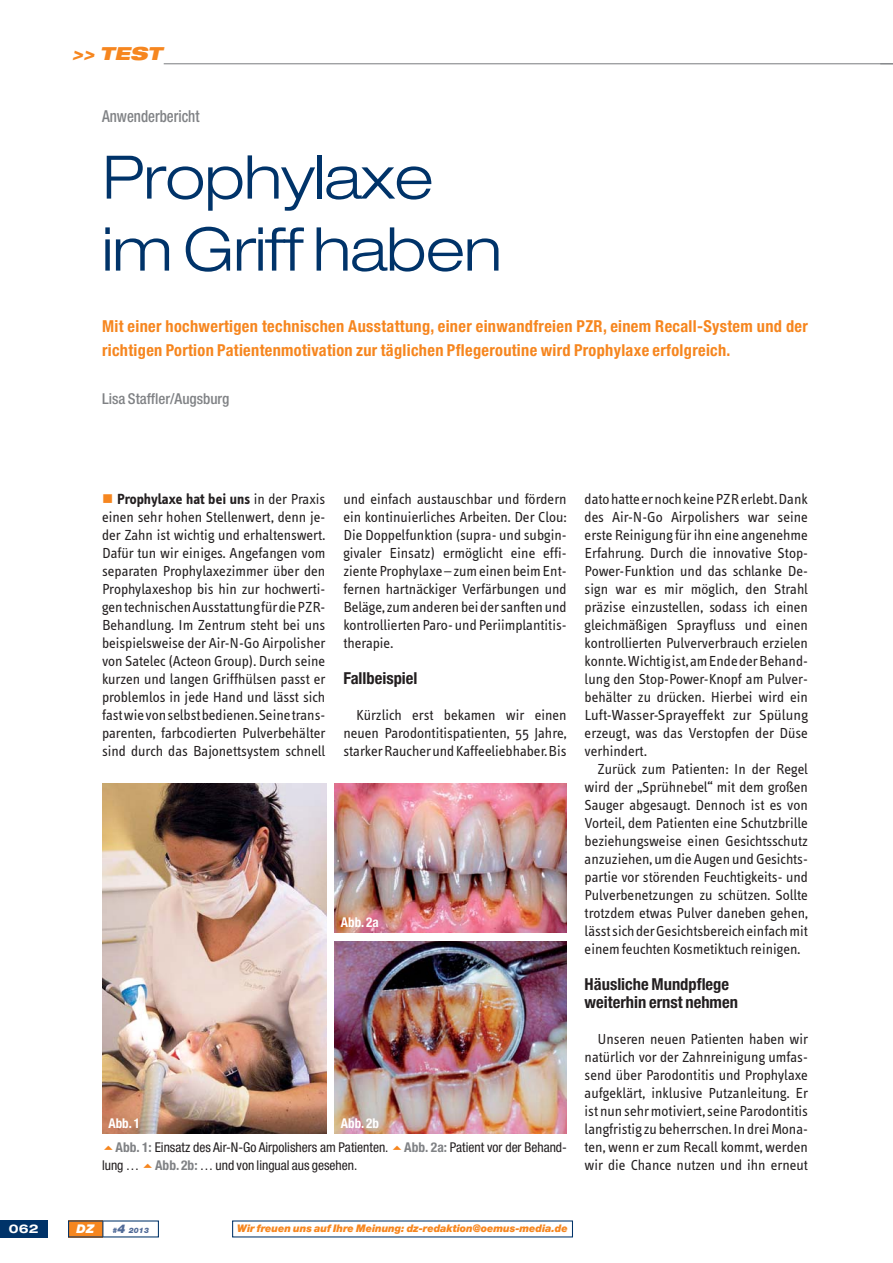
<style>
.page{position:relative;width:893px;height:1263px;background:#fff}
.page>*{position:absolute;margin:0;border:0;box-sizing:border-box;transform-origin:0 0}
.t1{font:300 expanded 60px/72px "Helvetica Neue";letter-spacing:-.01em;color:#003369}
.t2{font:italic 900 expanded 18px "Helvetica Neue";color:#f6861f}
.t3{font:700 condensed 16.5px/24px "Helvetica Neue";letter-spacing:.02em;color:#f6861f}
.t4{font:700 condensed 16.5px/18px "Helvetica Neue";color:#231f20}
.t5{font:500 condensed 16.5px "Helvetica Neue";color:#808285;scale:.9 1}
.t6{font:15px/18px "Info Text";color:#231f20;text-align:justify}
.t7{font:500 condensed 15px "Helvetica Neue";color:#808285}
.t8{font:condensed 13.5px/18px "Helvetica Neue";color:#231f20}
.t9{font:700 condensed 13.5px "Helvetica Neue";color:#fff}
.t10{font:700 expanded 12px "Helvetica Neue";color:#fff}
.t11{font:italic 900 12px "Helvetica Neue";color:#fff}
.t12{font:italic 900 10.5px "Helvetica Neue";letter-spacing:-.01em;color:#f6861f}
.t13{font:italic 900 7.5px "Helvetica Neue";color:#516b98}
.s1{color:#f6861f}
.s2{font-weight:700}
.s3{font-weight:700;color:#808285}
.s4{font-size:12px}
</style>
<div class="page">
<div style="left:68px;top:1220px;width:35px;height:17px;background:#f6861f"></div>
<div style="left:0;top:1220px;width:48px;height:17px;background:#003369"></div>
<svg style="left:102px;top:1221px;width:1px;height:16px"></svg>
<hr style="left:164px;top:63px;width:729px;height:1px;background:#808285">
<img style="left:102px;top:783px;width:224px;height:350px">
<img style="left:334px;top:783px;width:233px;height:150px">
<img style="left:334px;top:941px;width:233px;height:192px">
<p class="t2" style="left:72px;top:45px;width:95px">&gt;&gt; TEST</p>
<p class="t5" style="left:102px;top:111px;width:110px">Anwenderbericht</p>
<h1 class="t1" style="left:102px;top:149px;width:401px">Prophylaxe im Griff haben</h1>
<p class="t3" style="left:102px;top:316px;width:707px">Mit einer hochwertigen technischen Ausstattung, einer einwandfreien PZR, einem Recall-System und der richtigen Portion Patientenmotivation zur täglichen Pflegeroutine wird Prophylaxe erfolgreich.</p>
<p class="t7" style="left:102px;top:393px;width:129px">Lisa Staffler/Augsburg</p>
<p class="t6" style="left:102px;top:491px;width:225px"><span class="s1">■</span> <span class="s2">Prophylaxe hat bei uns</span> in der Praxis einen sehr hohen Stellenwert, denn je&shy;der Zahn ist wichtig und erhaltenswert.<br>Dafür tun wir einiges. Angefangen vom separaten Prophylaxezimmer über den Prophylaxeshop bis hin zur hochwerti&shy;gen technischen Ausstattung für die PZR-Behandlung. Im Zentrum steht bei uns beispielsweise der Air-N-Go Airpolisher von Satelec (Acteon Group). Durch seine kurzen und langen Griffhülsen passt er problemlos in jede Hand und lässt sich fast wie von selbst bedienen. Seine trans&shy;parenten, farbcodierten Pulverbehälter sind durch das Bajonettsystem schnell</p>
<p class="t6" style="left:343px;top:491px;width:225px">und einfach austauschbar und fördern ein kontinuierliches Arbeiten. Der Clou:<br>Die Doppelfunktion (supra- und subgin&shy;givaler Einsatz) ermöglicht eine effi&shy;ziente Prophylaxe – zum einen beim Ent&shy;fernen hartnäckiger Verfärbungen und Beläge, zum anderen bei der sanften und kontrollierten Paro- und Periimplantitis&shy;therapie.</p>
<p class="t4" style="left:343px;top:671px;width:76px">Fallbeispiel</p>
<p class="t6" style="left:343px;top:707px;width:225px;text-indent:13px">Kürzlich erst bekamen wir einen neuen Parodontitispatienten, 55 Jahre, starker Raucher und Kaffeeliebhaber. Bis</p>
<p class="t9" style="left:341px;top:917px;width:39px">Abb. 2a</p>
<p class="t9" style="left:108px;top:1119px;width:33px">Abb. 1</p>
<p class="t9" style="left:341px;top:1119px;width:40px">Abb. 2b</p>
<p class="t8" style="left:102px;top:1139px;width:466px;text-indent:14px"><span class="s3">Abb. 1:</span> Einsatz des Air-N-Go Airpolishers am Patienten. <span class="s3">Abb. 2a:</span> Patient vor der Behand&shy;lung … <span class="s3">Abb. 2b:</span> … und von lingual aus gesehen.</p>
<p class="t6" style="left:585px;top:491px;width:225px">dato hatte er noch keine PZR erlebt. Dank des Air-N-Go Airpolishers war seine erste Reinigung für ihn eine angenehme Erfahrung. Durch die innovative Stop-Power-Funktion und das schlanke De&shy;sign war es mir möglich, den Strahl präzise einzustellen, sodass ich einen gleichmäßigen Sprayfluss und einen kontrollierten Pulververbrauch erzielen konnte. Wichtig ist, am Ende der Behand&shy;lung den Stop-Power-Knopf am Pulver&shy;behälter zu drücken. Hierbei wird ein Luft-Wasser-Sprayeffekt zur Spülung erzeugt, was das Verstopfen der Düse verhindert.</p>
<p class="t6" style="left:585px;top:761px;width:225px;text-indent:13px">Zurück zum Patienten: In der Regel wird der „Sprühnebel“ mit dem großen Sauger abgesaugt. Dennoch ist es von Vorteil, dem Patienten eine Schutzbrille beziehungsweise einen Gesichtsschutz anzuziehen, um die Augen und Gesichts&shy;partie vor störenden Feuchtigkeits- und Pulverbenetzungen zu schützen. Sollte trotzdem etwas Pulver daneben gehen, lässt sich der Gesichtsbereich einfach mit einem feuchten Kosmetiktuch reinigen.</p>
<p class="t4" style="left:585px;top:977px;width:155px">Häusliche Mundpflege weiterhin ernst nehmen</p>
<p class="t6" style="left:585px;top:1031px;width:225px;text-indent:13px">Unseren neuen Patienten haben wir natürlich vor der Zahnreinigung umfas&shy;send über Parodontitis und Prophylaxe aufgeklärt, inklusive Putzanleitung. Er ist nun sehr motiviert, seine Parodontitis langfristig zu beherrschen. In drei Mona&shy;ten, wenn er zum Recall kommt, werden wir die Chance nutzen und ihn erneut</p>
<p class="t10" style="left:9px;top:1224px;width:31px">062</p>
<p class="t11" style="left:77px;top:1224px;width:19px">DZ</p>
<p class="t13" style="left:112px;top:1227px;width:38px">#<span class="s4">4</span> 2013</p>
<p class="t12" style="left:237px;top:1224px;width:332px">Wir freuen uns auf Ihre Meinung: dz-redaktion@oemus-media.de</p>
</div>
